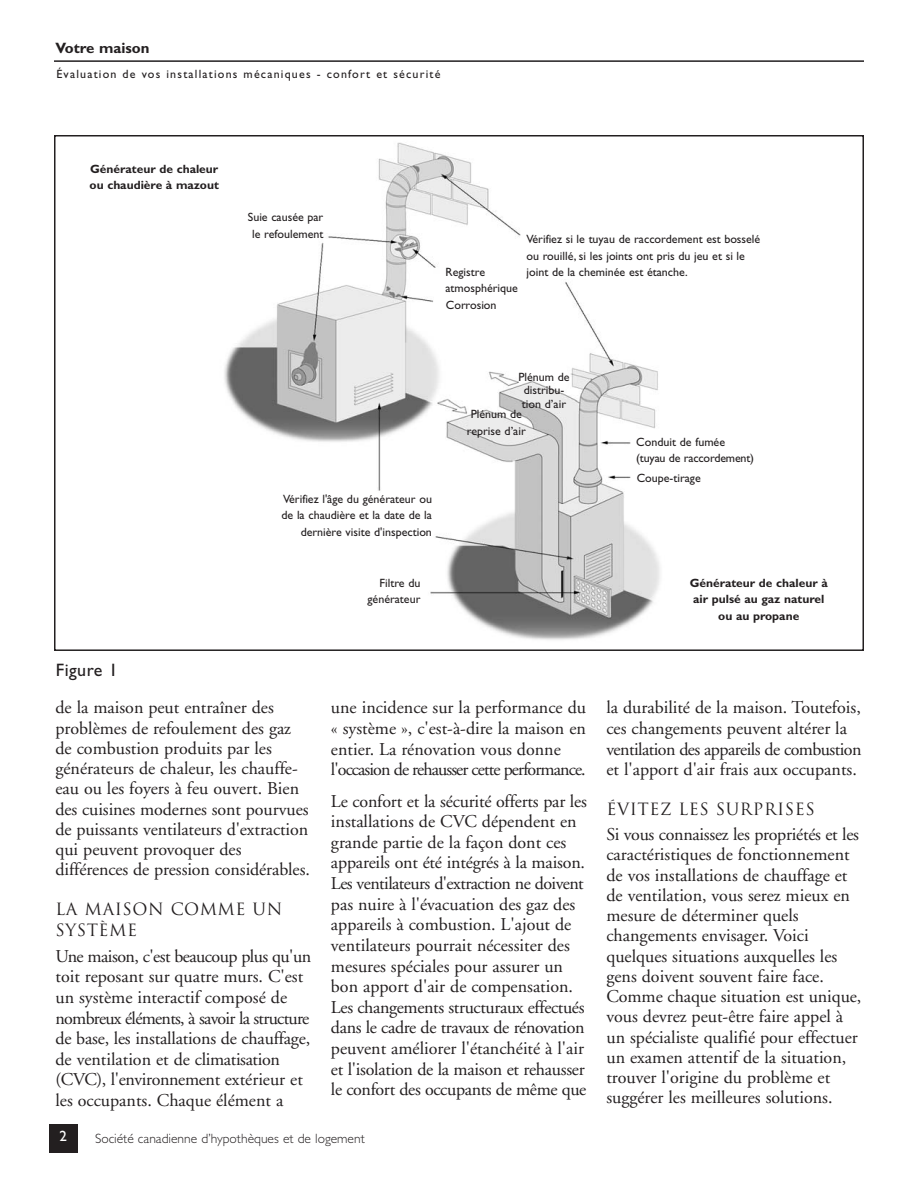
<style>
.page{position:relative;width:918px;height:1188px;background:#fff}
.page>*{position:absolute;margin:0;border:0;box-sizing:border-box;transform-origin:0 0}
.t1{font:18px/20.5px "Adobe Garamond";color:#231f20}
.t2{font:18px "Gill Sans Std";letter-spacing:.025em;color:#231f20}
.t3{font:16.5px/21px "Trajan";letter-spacing:.03em;color:#231f20}
.t4{font:700 15px "Gill Sans Std";color:#231f20}
.t5{font:15px "Gill Sans Std";color:#fff}
.t6{font:300 13.5px "Gill Sans Std";color:#231f20}
.t7{font:12px/16.5px "Gill Sans Std";color:#231f20}
.t8{font:700 12px/16.5px "Gill Sans Std";color:#231f20;text-align:center}
.t9{font:12px "Gill Sans Std";letter-spacing:.1em;color:#231f20}
</style>
<div class="page">
<div style="left:49px;top:1124px;width:29px;height:29px;background:#231f20"></div>
<hr style="left:54px;top:60px;width:810px;height:2px;background:#231f20">
<img style="left:224px;top:142px;width:436px;height:498px">
<p class="t4" style="left:56px;top:43px;width:96px">Votre maison</p>
<p class="t9" style="left:56px;top:69px;width:386px">Évaluation de vos installations mécaniques - confort et sécurité</p>
<p class="t8" style="left:90px;top:162px;width:131px;text-align:left">Générateur de chaleur ou chaudière à mazout</p>
<p class="t2" style="left:56px;top:663px;width:64px">Figure 1</p>
<p class="t7" style="left:248px;top:210px;width:77px;text-align:center">Suie causée par le refoulement</p>
<p class="t7" style="left:527px;top:232px;width:235px">Vérifiez si le tuyau de raccordement est bosselé ou rouillé, si les joints ont pris du jeu et si le</p>
<p class="t7" style="left:446px;top:264px;width:41px">Registre</p>
<p class="t7" style="left:527px;top:265px;width:163px">joint de la cheminée est étanche.</p>
<p class="t7" style="left:446px;top:281px;width:74px">atmosphérique<br>Corrosion</p>
<p class="t7" style="left:281px;top:492px;width:152px;text-align:right">Vérifiez l'âge du générateur ou de la chaudière et la date de la dernière visite d'inspection</p>
<p class="t7" style="left:367px;top:576px;width:54px;text-align:right">Filtre du générateur</p>
<p class="t7" style="left:518px;top:371px;width:53px;line-height:13.5px">Plénum de distribu&shy;tion d’air</p>
<p class="t7" style="left:467px;top:407px;width:60px;text-align:center">Plénum de reprise d’air</p>
<p class="t7" style="left:636px;top:435px;width:119px">Conduit de fumée (tuyau de raccordement)</p>
<p class="t7" style="left:637px;top:471px;width:66px">Coupe-tirage</p>
<p class="t8" style="left:690px;top:576px;width:140px">Générateur de chaleur à air pulsé au gaz naturel ou au propane</p>
<p class="t1" style="left:56px;top:699px;width:256px">de la maison peut entraîner des problèmes de refoulement des gaz de combustion produits par les générateurs de chaleur, les chauffe&shy;eau ou les foyers à feu ouvert. Bien des cuisines modernes sont pourvues de puissants ventilateurs d'extraction qui peuvent provoquer des différences de pression considérables.</p>
<p class="t3" style="left:56px;top:898px;width:228px">LA MAISON COMME UN<br>SYSTÈME</p>
<p class="t1" style="left:56px;top:947px;width:257px">Une maison, c'est beaucoup plus qu'un toit reposant sur quatre murs. C'est un système interactif composé de nombreux éléments, à savoir la structure de base, les installations de chauffage, de ventilation et de climatisation (CVC), l'environnement extérieur et les occupants. Chaque élément a</p>
<p class="t1" style="left:331px;top:699px;width:257px">une incidence sur la performance du « système », c'est-à-dire la maison en entier. La rénovation vous donne l'occasion de rehausser cette performance.</p>
<p class="t1" style="left:331px;top:792px;width:257px">Le confort et la sécurité offerts par les installations de CVC dépendent en grande partie de la façon dont ces appareils ont été intégrés à la maison.<br>Les ventilateurs d'extraction ne doivent pas nuire à l'évacuation des gaz des appareils à combustion. L'ajout de ventilateurs pourrait nécessiter des mesures spéciales pour assurer un bon apport d'air de compensation.<br>Les changements structuraux effectués dans le cadre de travaux de rénovation peuvent améliorer l'étanchéité à l'air et l'isolation de la maison et rehausser le confort des occupants de même que</p>
<p class="t5" style="left:60px;top:1131px;width:9px">2</p>
<p class="t6" style="left:95px;top:1134px;width:271px">Société canadienne d’hypothèques et de logement</p>
<p class="t1" style="left:606px;top:699px;width:257px">la durabilité de la maison. Toutefois, ces changements peuvent altérer la ventilation des appareils de combustion et l'apport d'air frais aux occupants.</p>
<p class="t3" style="left:606px;top:798px;width:210px">ÉVITEZ LES SURPRISES</p>
<p class="t1" style="left:606px;top:826px;width:256px">Si vous connaissez les propriétés et les caractéristiques de fonctionnement de vos installations de chauffage et de ventilation, vous serez mieux en mesure de déterminer quels changements envisager. Voici quelques situations auxquelles les gens doivent souvent faire face.<br>Comme chaque situation est unique, vous devrez peut-être faire appel à un spécialiste qualifié pour effectuer un examen attentif de la situation, trouver l'origine du problème et suggérer les meilleures solutions.</p>
</div>
